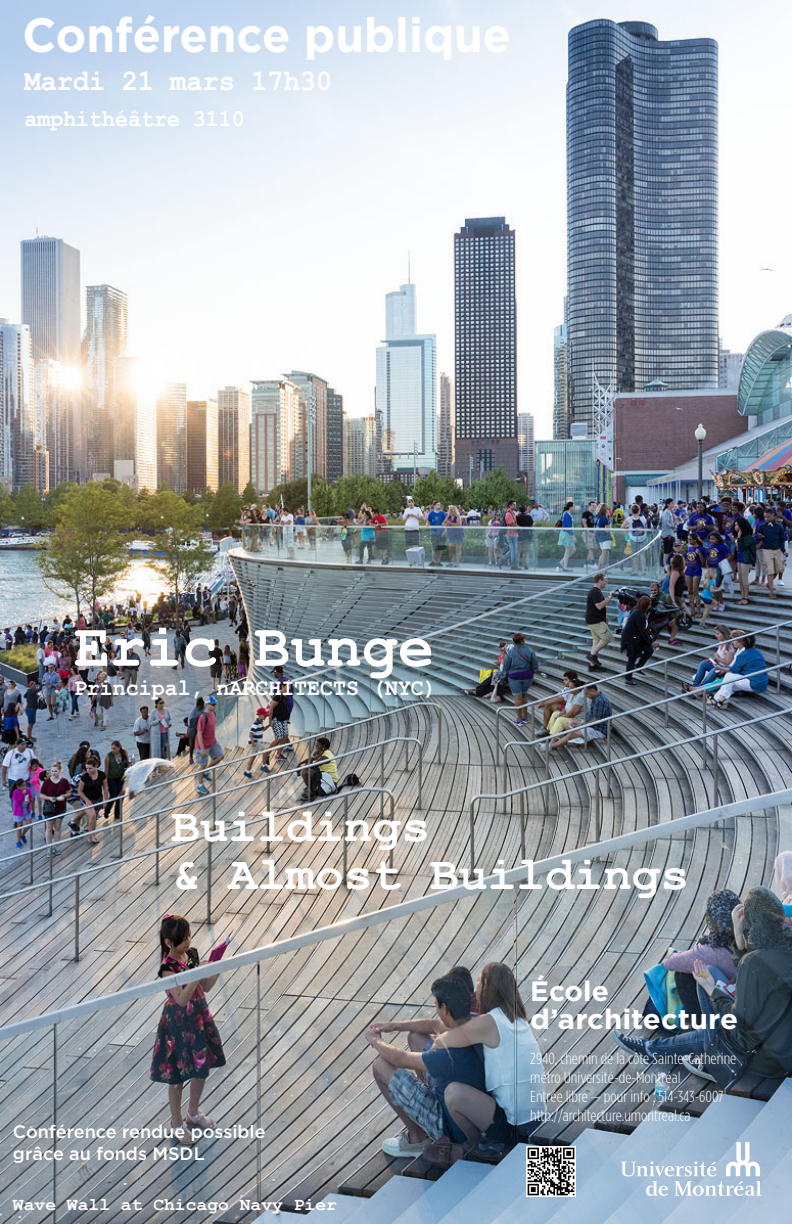
<style>
.page{position:relative;width:792px;height:1224px;background:#fff}
.page>*{position:absolute;margin:0;border:0;box-sizing:border-box;transform-origin:0 0}
.t1{font:700 60px "Courier New";color:#fff}
.t2{font:700 48px "Courier New";color:#fff}
.t3{font:700 48px "Gotham HTF";color:#fff;scale:.96 1}
.t4{font:700 30px "Courier New";color:#fff;scale:.9 1}
.t5{font:700 28px "Gotham HTF";color:#fff;scale:1.05 1}
.t6{font:700 28px "Gotham HTF";color:#fff}
.t7{font:700 24px "Courier New";color:#fff;scale:.9 1}
.t8{font:500 18px "Gotham HTF";color:#fff}
.t9{font:700 18px "Courier New";color:#fff}
.t10{font:300 condensed 16px "Gotham HTF";color:#fff;scale:1.1 1}
</style>
<div class="page">
<img style="left:0;top:0;width:792px;height:1224px">
<img style="left:526px;top:1147px;width:50px;height:49px">
<svg style="left:621px;top:1142px;width:140px;height:54px;background:#b5c9dd"></svg>
<p class="t3" style="left:22px;top:7px;width:511px">Conférence publique</p>
<h3 class="t4" style="left:24px;top:62px;width:344px">Mardi 21 mars 17h30</h3>
<h3 class="t7" style="left:24px;top:103px;width:246px">amphithéâtre 3110</h3>
<p class="t1" style="left:74px;top:610px;width:361px">Eric Bunge</p>
<p class="t7" style="left:74px;top:672px;width:405px">Principal, nARCHITECTS (NYC)</p>
<p class="t2" style="left:171px;top:796px;width:261px">Buildings</p>
<p class="t2" style="left:171px;top:844px;width:520px">&amp; Almost Buildings</p>
<p class="t8" style="left:13px;top:1122px;width:254px">Conférence rendue possible</p>
<p class="t8" style="left:13px;top:1143px;width:193px">grâce au fonds MSDL</p>
<p class="t9" style="left:13px;top:1193px;width:326px">Wave Wall at Chicago Navy Pier</p>
<p class="t6" style="left:530px;top:975px;width:80px">École</p>
<p class="t5" style="left:530px;top:1003px;width:199px">d’architecture</p>
<p class="t10" style="left:530px;top:1050px;width:189px">2940, chemin de la côte Sainte-Catherine</p>
<p class="t10" style="left:530px;top:1069px;width:138px">métro Université-de-Montréal</p>
<p class="t10" style="left:530px;top:1088px;width:177px">Entrée libre — pour info : 514-343-6007</p>
<p class="t10" style="left:530px;top:1107px;width:147px">http://architecture.umontreal.ca</p>
</div>
